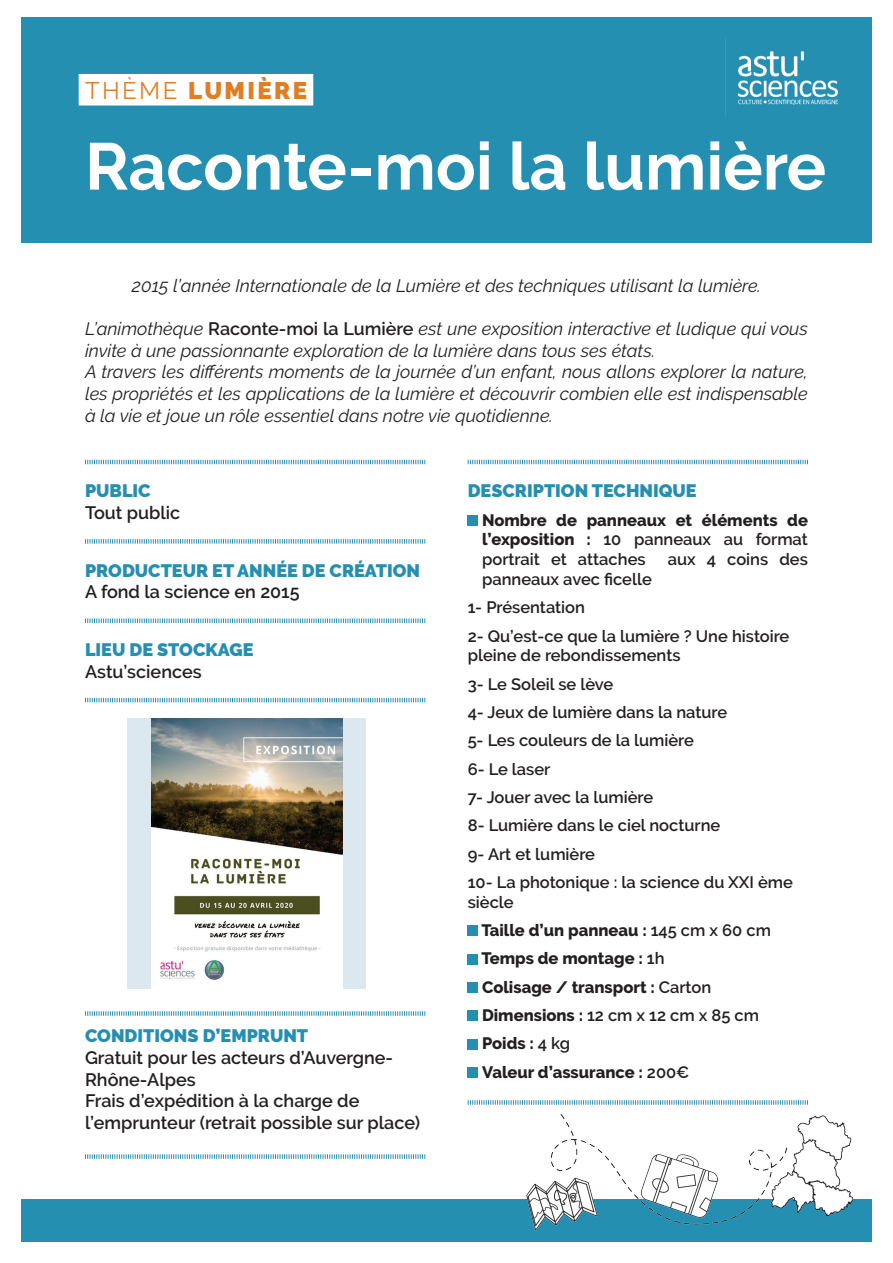
<style>
.page{position:relative;width:893px;height:1263px;background:#fff}
.page>*{position:absolute;margin:0;border:0;box-sizing:border-box;transform-origin:0 0}
.t1{font:700 66px "Raleway";color:#fff}
.t2{font:900 24px "Raleway";letter-spacing:.1em;color:#e07e26}
.t3{font:italic 18px/21.6px "Raleway";color:#231f20}
.t4{font:600 18px/21.6px "Raleway";color:#231f20}
.t5{font:900 18px "Raleway";color:#258fb2}
.t6{font:600 16.5px/28.3px "Raleway";color:#231f20}
.t7{font:800 16.5px/28.3px "Raleway";color:#231f20;text-align:justify}
.s1{font-weight:400}
.s2{font-weight:600;font-style:normal}
.s3{font-weight:600}
</style>
<div class="page">
<div style="left:21px;top:17px;width:851px;height:225px;background:#258fb2"></div>
<div style="left:21px;top:1199px;width:851px;height:43px;background:#258fb2"></div>
<div style="left:468px;top:515px;width:10px;height:11px;background:#258fb2"></div>
<div style="left:468px;top:926px;width:10px;height:10px;background:#258fb2"></div>
<div style="left:468px;top:954px;width:10px;height:10px;background:#258fb2"></div>
<div style="left:468px;top:982px;width:10px;height:11px;background:#258fb2"></div>
<div style="left:468px;top:1011px;width:10px;height:10px;background:#258fb2"></div>
<div style="left:468px;top:1039px;width:10px;height:10px;background:#258fb2"></div>
<div style="left:468px;top:1067px;width:10px;height:10px;background:#258fb2"></div>
<div style="left:79px;top:74px;width:234px;height:31px;background:#fff"></div>
<svg style="left:85px;top:460px;width:340px;height:4px"></svg>
<svg style="left:468px;top:460px;width:340px;height:4px"></svg>
<svg style="left:85px;top:539px;width:340px;height:5px"></svg>
<svg style="left:85px;top:618px;width:340px;height:5px"></svg>
<svg style="left:85px;top:698px;width:340px;height:4px"></svg>
<div style="left:128px;top:718px;width:238px;height:271px;background:#dce8f0"></div>
<img style="left:151px;top:718px;width:191px;height:271px">
<img style="left:725px;top:38px;width:113px;height:78px">
<img style="left:526px;top:1114px;width:328px;height:117px">
<svg style="left:468px;top:1100px;width:340px;height:5px"></svg>
<svg style="left:85px;top:1154px;width:340px;height:5px"></svg>
<svg style="left:85px;top:1011px;width:340px;height:5px"></svg>
<h2 class="t2" style="left:85px;top:77px;width:224px"><span class="s1">Thème</span> LUMIÈRE</h2>
<h1 class="t1" style="left:85px;top:129px;width:742px">Raconte-moi la lumière</h1>
<p class="t3" style="left:132px;top:275px;width:630px">2015 l’année Internationale de la Lumière et des techniques utilisant la lumière.</p>
<p class="t3" style="left:85px;top:318px;width:724px">L’animothèque <span class="s2">Raconte-moi la Lumière</span> est une exposition interactive et ludique qui vous invite à une passionnante exploration de la lumière dans tous ses états.<br>A travers les différents moments de la journée d’un enfant, nous allons explorer la nature, les propriétés et les applications de la lumière et découvrir combien elle est indispensable à la vie et joue un rôle essentiel dans notre vie quotidienne.</p>
<p class="t5" style="left:85px;top:481px;width:67px">PUBLIC</p>
<p class="t4" style="left:85px;top:502px;width:97px">Tout public</p>
<p class="t5" style="left:85px;top:560px;width:337px">PRODUCTEUR ET ANNÉE DE CRÉATION</p>
<p class="t4" style="left:85px;top:581px;width:216px">A fond la science en 2015</p>
<p class="t5" style="left:85px;top:639px;width:170px">LIEU DE STOCKAGE</p>
<p class="t4" style="left:85px;top:661px;width:118px">Astu’sciences</p>
<p class="t5" style="left:85px;top:1026px;width:187px">CONDITIONS D’EM PRUNT</p>
<p class="t4" style="left:85px;top:1047px;width:337px">Gratuit pour les acteurs d’Auvergne-<br>Rhône-Alpes<br>Frais d’expédition à la charge de l’emprunteur (retrait possible sur place)</p>
<p class="t5" style="left:468px;top:480px;width:230px">DESCRIPTION TECHNIQUE</p>
<p class="t7" style="left:482px;top:510px;width:327px;line-height:19.8px">Nombre de panneaux et éléments de l’exposition : <span class="s3">10 panneaux au format portrait et attaches</span></p>
<p class="t6" style="left:668px;top:545px;width:142px">aux 4 coins des</p>
<p class="t6" style="left:468px;top:565px;width:323px;text-indent:14px">panneaux avec ficelle<br>1- Présentation<br>2- Qu’est-ce que la lumière ? Une histoire</p>
<p class="t6" style="left:468px;top:641px;width:327px">pleine de rebondissements<br>3- Le Soleil se lève<br>4- Jeux de lumière dans la nature<br>5- Les couleurs de la lumière<br>6- Le laser<br>7- Jouer avec la lumière<br>8- Lumière dans le ciel nocturne<br>9- Art et lumière<br>10- La photonique : la science du XXI ème</p>
<p class="t7" style="left:481px;top:888px;width:291px;text-align:left;text-indent:-14px"><span class="s3">siècle<br></span>Taille d’un panneau : <span class="s3">145 cm x 60 cm<br></span>Temps de montage : <span class="s3">1h<br></span>Colisage / transport : <span class="s3">Carton<br></span>Dimensions : <span class="s3">12 cm x 12 cm x 85 cm<br></span>Poids : <span class="s3">4 kg<br></span>Valeur d’assurance : <span class="s3">200€</span></p>
</div>
